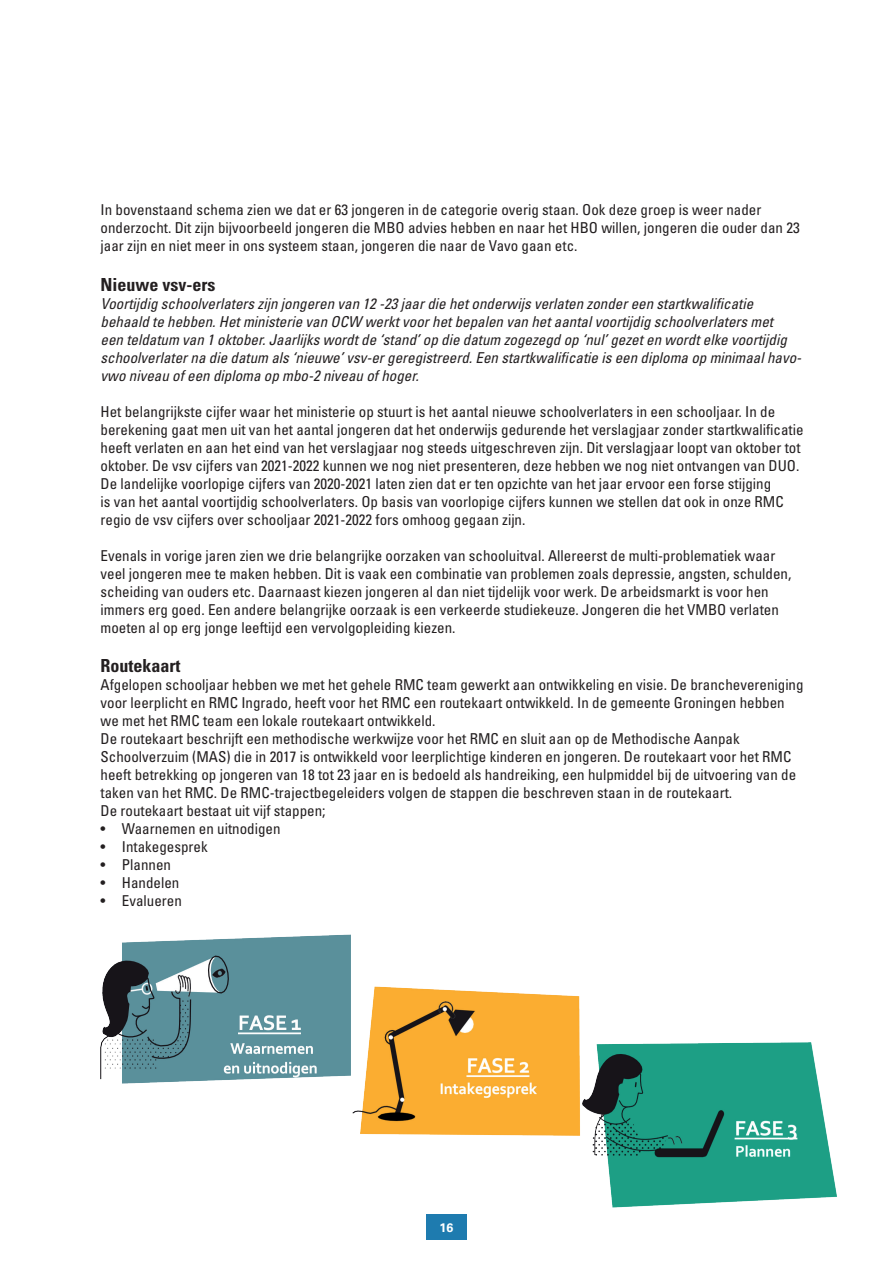
<style>
.page{position:relative;width:893px;height:1263px;background:#fff}
.page>*{position:absolute;margin:0;border:0;box-sizing:border-box;transform-origin:0 0}
.t1{font:700 condensed 18px "Univers";color:#231f20}
.t2{font:condensed 15px/18px "Univers";color:#231f20}
.t3{font:italic condensed 15px/18px "Univers";color:#231f20}
.t4{font:700 12.3px "Univers";color:#fff}
</style>
<div class="page">
<div style="left:426px;top:1214px;width:41px;height:26px;background:#1e7baf"></div>
<img style="left:101px;top:934px;width:250px;height:150px">
<img style="left:352px;top:986px;width:228px;height:150px">
<img style="left:582px;top:1042px;width:255px;height:166px">
<p class="t2" style="left:101px;top:200px;width:700px">In bovenstaand schema zien we dat er 63 jongeren in de categorie overig staan. Ook deze groep is weer nader onderzocht. Dit zijn bijvoorbeeld jongeren die MBO advies hebben en naar het HBO willen, jongeren die ouder dan 23 jaar zijn en niet meer in ons systeem staan, jongeren die naar de Vavo gaan etc.</p>
<p class="t1" style="left:101px;top:273px;width:116px">Nieuwe vsv-ers</p>
<p class="t3" style="left:101px;top:294px;width:702px">Voortijdig schoolverlaters zijn jongeren van 12 -23 jaar die het onderwijs verlaten zonder een startkwalificatie behaald te hebben. Het ministerie van OCW werkt voor het bepalen van het aantal voortijdig schoolverlaters met<br>een teldatum van 1 oktober. Jaarlijks wordt de ‘stand’ op die datum zogezegd op ‘nul’ gezet en wordt elke voortijdig schoolverlater na die datum als ‘nieuwe’ vsv-er geregistreerd. Een startkwalificatie is een diploma op minimaal havo&shy;vwo niveau of een diploma op mbo-2 niveau of hoger.</p>
<p class="t2" style="left:101px;top:402px;width:704px">Het belangrijkste cijfer waar het ministerie op stuurt is het aantal nieuwe schoolverlaters in een schooljaar. In de berekening gaat men uit van het aantal jongeren dat het onderwijs gedurende het verslagjaar zonder startkwalificatie heeft verlaten en aan het eind van het verslagjaar nog steeds uitgeschreven zijn. Dit verslagjaar loopt van oktober tot oktober. De vsv cijfers van 2021-2022 kunnen we nog niet presenteren, deze hebben we nog niet ontvangen van DUO.<br>De landelijke voorlopige cijfers van 2020-2021 laten zien dat er ten opzichte van het jaar ervoor een forse stijging<br>is van het aantal voortijdig schoolverlaters. Op basis van voorlopige cijfers kunnen we stellen dat ook in onze RMC regio de vsv cijfers over schooljaar 2021-2022 fors omhoog gegaan zijn.</p>
<p class="t2" style="left:101px;top:546px;width:692px">Evenals in vorige jaren zien we drie belangrijke oorzaken van schooluitval. Allereerst de multi-problematiek waar veel jongeren mee te maken hebben. Dit is vaak een combinatie van problemen zoals depressie, angsten, schulden, scheiding van ouders etc. Daarnaast kiezen jongeren al dan niet tijdelijk voor werk. De arbeidsmarkt is voor hen immers erg goed. Een andere belangrijke oorzaak is een verkeerde studiekeuze. Jongeren die het VMBO verlaten moeten al op erg jonge leeftijd een vervolgopleiding kiezen.</p>
<p class="t1" style="left:101px;top:655px;width:82px">Routekaart</p>
<p class="t2" style="left:101px;top:676px;width:704px">Afgelopen schooljaar hebben we met het gehele RMC team gewerkt aan ontwikkeling en visie. De branchevereniging voor leerplicht en RMC Ingrado, heeft voor het RMC een routekaart ontwikkeld. In de gemeente Groningen hebben we met het RMC team een lokale routekaart ontwikkeld.<br>De routekaart beschrijft een methodische werkwijze voor het RMC en sluit aan op de Methodische Aanpak Schoolverzuim (MAS) die in 2017 is ontwikkeld voor leerplichtige kinderen en jongeren. De routekaart voor het RMC heeft betrekking op jongeren van 18 tot 23 jaar en is bedoeld als handreiking, een hulpmiddel bij de uitvoering van de taken van het RMC. De RMC-trajectbegeleiders volgen de stappen die beschreven staan in de routekaart.<br>De routekaart bestaat uit vijf stappen;</p>
<p class="t2" style="left:101px;top:820px;width:181px">• Waarnemen en uitnodigen</p>
<p class="t2" style="left:101px;top:838px;width:109px">• Intakegesprek</p>
<p class="t2" style="left:101px;top:856px;width:72px">• Plannen</p>
<p class="t2" style="left:101px;top:874px;width:80px">• Handelen</p>
<p class="t2" style="left:101px;top:892px;width:83px">• Evalueren</p>
<p class="t4" style="left:440px;top:1220px;width:15px">16</p>
</div>
